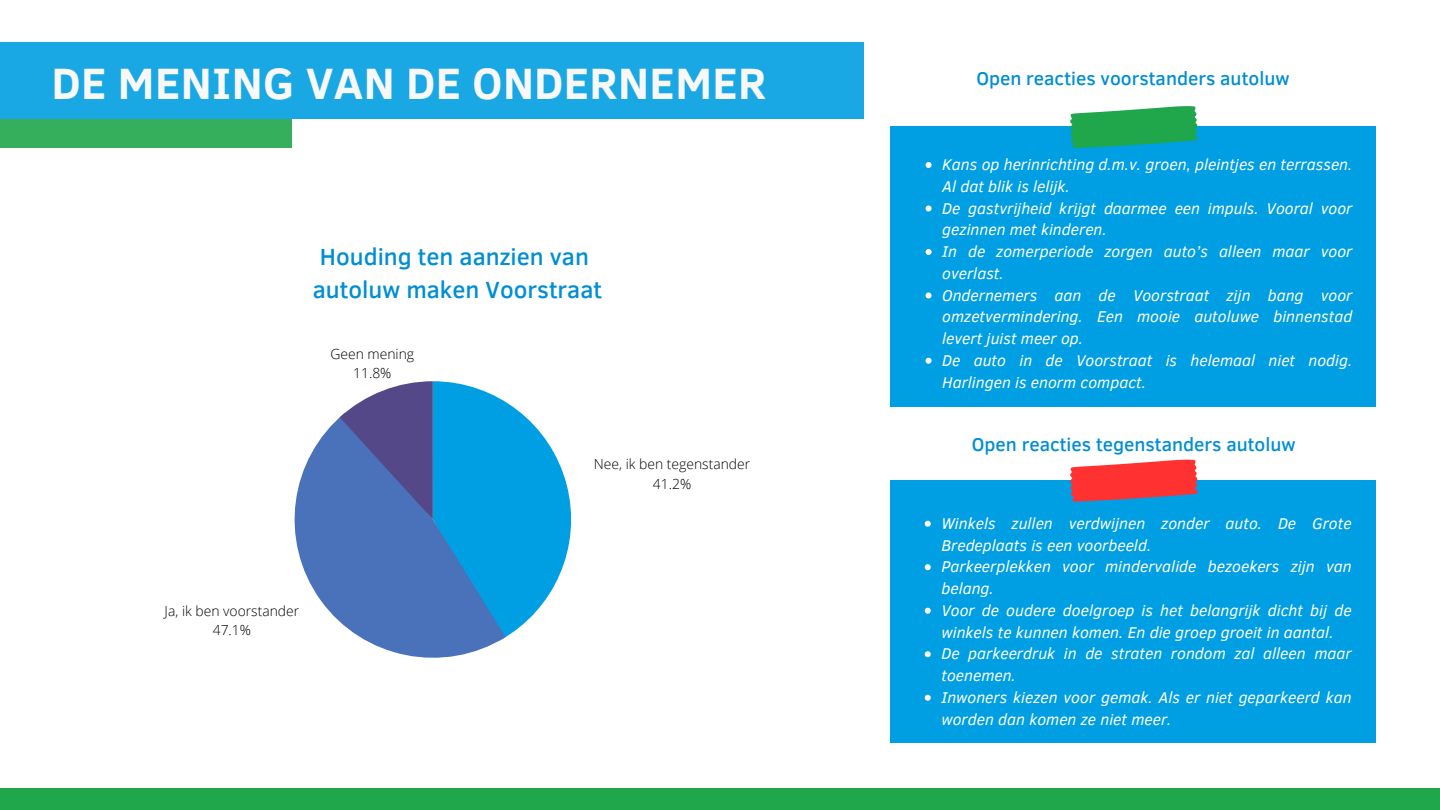
<style>
.page{position:relative;width:1440px;height:810px;background:#fff}
.page>*{position:absolute;margin:0;border:0;box-sizing:border-box;transform-origin:0 0}
.t1{font:700 45px "Clear Sans";letter-spacing:.01em;color:#f8f8f8}
.t2{font:500 24px/33px "Clear Sans";color:#008ed4}
.t3{font:500 19px "Clear Sans";color:#008ed4}
.t4{font:italic 16px/21.8px "Clear Sans";color:#fff}
.t5{font:300 13.9px/19.4px "Open Sans";color:#000;text-align:center}
</style>
<div class="page">
<div style="left:0;top:119px;width:292px;height:28px;background:#36af5d"></div>
<div style="left:0;top:42px;width:863px;height:77px;background:#1aa8e5"></div>
<div style="left:0;top:789px;width:1440px;height:21px;background:#20a64b"></div>
<svg style="left:295px;top:417px;width:204px;height:241px;fill:#4972bb"></svg>
<svg style="left:340px;top:381px;width:231px;height:260px"></svg>
<div style="left:890px;top:480px;width:486px;height:263px;background:#009fe3"></div>
<svg style="left:1070px;top:459px;width:128px;height:42px"></svg>
<svg style="left:925px;top:521px;width:6px;height:6px"></svg>
<svg style="left:925px;top:564px;width:6px;height:6px"></svg>
<svg style="left:925px;top:608px;width:6px;height:6px"></svg>
<svg style="left:925px;top:651px;width:6px;height:6px"></svg>
<svg style="left:925px;top:695px;width:6px;height:6px"></svg>
<div style="left:890px;top:127px;width:486px;height:280px;background:#009fe3"></div>
<svg style="left:1070px;top:106px;width:128px;height:42px"></svg>
<svg style="left:926px;top:162px;width:6px;height:6px"></svg>
<svg style="left:926px;top:205px;width:6px;height:6px"></svg>
<svg style="left:926px;top:249px;width:6px;height:6px"></svg>
<svg style="left:926px;top:292px;width:6px;height:6px"></svg>
<svg style="left:926px;top:358px;width:6px;height:6px"></svg>
<h1 class="t1" style="left:52px;top:50px;width:716px">DE MENING VAN DE ONDERNEMER</h1>
<h2 class="t2" style="left:313px;top:239px;width:291px">Houding ten aanzien van autoluw maken Voorstraat</h2>
<p class="t5" style="left:330px;top:344px;width:85px">Geen mening<br>11.8%</p>
<p class="t5" style="left:165px;top:601px;width:136px">Ja, ik ben voorstander<br>47.1%</p>
<p class="t5" style="left:594px;top:454px;width:158px">Nee, ik ben tegenstander<br>41.2%</p>
<p class="t3" style="left:976px;top:65px;width:315px">Open reacties voorstanders autoluw</p>
<p class="t4" style="left:942px;top:153px;width:412px">Kans op herinrichting d.m.v. groen, pleintjes en terrassen.<br>Al dat blik is lelijk.<br>De gastvrijheid krijgt daarmee een impuls. Vooral voor gezinnen met kinderen.<br>In de zomerperiode zorgen auto’s alleen maar voor overlast.<br>Ondernemers aan de Voorstraat zijn bang voor omzetvermindering. Een mooie autoluwe binnenstad levert juist meer op.<br>De auto in de Voorstraat is helemaal niet nodig.<br>Harlingen is enorm compact.</p>
<p class="t3" style="left:972px;top:430px;width:325px">Open reacties tegenstanders autoluw</p>
<p class="t4" style="left:941px;top:512px;width:412px">Winkels zullen verdwijnen zonder auto. De Grote Bredeplaats is een voorbeeld.<br>Parkeerplekken voor mindervalide bezoekers zijn van belang.<br>Voor de oudere doelgroep is het belangrijk dicht bij de winkels te kunnen komen. En die groep groeit in aantal.<br>De parkeerdruk in de straten rondom zal alleen maar toenemen.<br>Inwoners kiezen voor gemak. Als er niet geparkeerd kan worden dan komen ze niet meer.</p>
</div>
